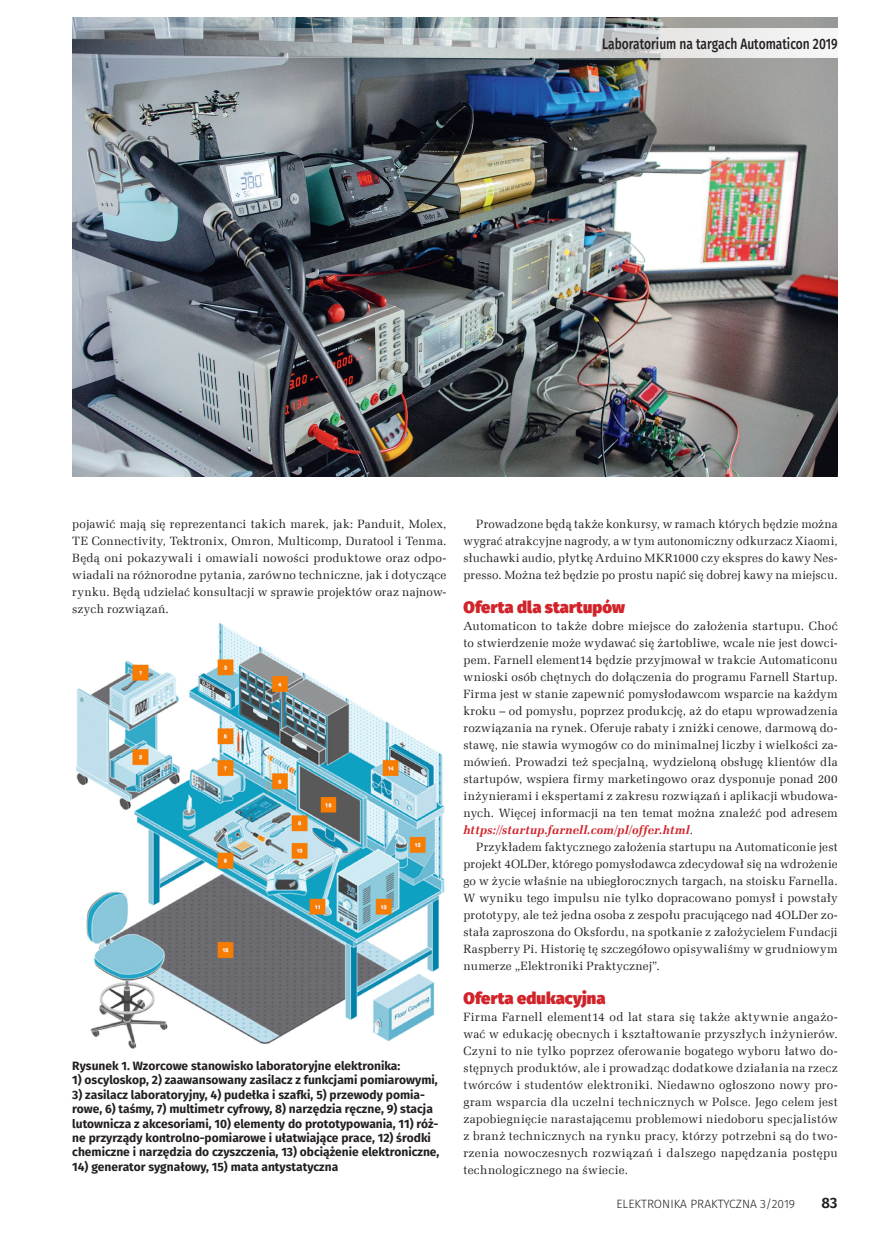
<style>
.page{position:relative;width:893px;height:1234px;background:#fff}
.page>*{position:absolute;margin:0;border:0;box-sizing:border-box;transform-origin:0 0}
._3_Srodtytul{font:900 16.5px "Fira Sans";letter-spacing:.005em;color:#d1232a}
.t1{font:500 15px "Fira Sans";color:#231f20;scale:.8 1}
.t2{font:600 15px "Fira Sans";color:#231f20}
._1_Body{font:12px/17px "Zapf Ellipt EU";letter-spacing:.02em;color:#231f20;text-align:justify}
._4_Podpis{font:700 12px/14.4px "Fira Sans";color:#231f20}
.t3{font:300 12px "Fira Sans";color:#231f20}
.s1{font-weight:700;font-style:italic;color:#d1232a}
</style>
<div class="page">
<img style="left:72px;top:17px;width:766px;height:459px">
<svg style="left:72px;top:28px;width:766px;height:29px;background:#b6bbbf"></svg>
<img style="left:76px;top:623px;width:369px;height:426px">
<p class="t1" style="left:602px;top:32px;width:296px">Laboratorium na targach Automaticon 2019</p>
<p class="_1_Body" style="left:72px;top:515px;width:376px">pojawić mają się reprezentanci takich marek, jak: Panduit, Molex, TE Connectivity, Tektronix, Omron, Multicomp, Duratool i Tenma.<br>Będą oni pokazywali i omawiali nowości produktowe oraz odpo&shy;wiadali na różnorodne pytania, zarówno techniczne, jak i dotyczące rynku. Będą udzielać konsultacji w sprawie projektów oraz najnow&shy;szych rozwiązań.</p>
<p class="_4_Podpis" style="left:72px;top:1057px;width:330px">Rysunek 1. Wzorcowe stanowisko laboratoryjne elektronika:</p>
<p class="_4_Podpis" style="left:72px;top:1071px;width:367px">1) oscyloskop, 2) zaawansowany zasilacz z funkcjami pomiarowymi,</p>
<p class="_4_Podpis" style="left:72px;top:1086px;width:369px">3) zasilacz laboratoryjny, 4) pudełka i szafki, 5) przewody pomia&shy;rowe, 6) taśmy, 7) multimetr cyfrowy, 8) narzędzia ręczne, 9) stacja lutownicza z akcesoriami, 10) elementy do prototypowania, 11) róż&shy;ne przyrządy kontrolno-pomiarowe i ułatwiające prace, 12) środki chemiczne i narzędzia do czyszczenia, 13) obciążenie elektroniczne,</p>
<p class="_4_Podpis" style="left:72px;top:1158px;width:267px">14) generator sygnałowy, 15) mata antystatyczna</p>
<p class="_1_Body" style="left:463px;top:515px;width:376px;text-indent:13px">Prowadzone będą także konkursy, w ramach których będzie można wygrać atrakcyjne nagrody, a w tym autonomiczny odkurzacz Xiaomi, słuchawki audio, płytkę Arduino MKR1000 czy ekspres do kawy Nes&shy;presso. Można też będzie po prostu napić się dobrej kawy na miejscu.</p>
<p class="_3_Srodtytul" style="left:463px;top:591px;width:163px">Oferta dla startupów</p>
<p class="_1_Body" style="left:463px;top:617px;width:376px">Automaticon to także dobre miejsce do założenia startupu. Choć to stwierdzenie może wydawać się żartobliwe, wcale nie jest dowci&shy;pem. Farnell element14 będzie przyjmował w trakcie Automaticonu wnioski osób chętnych do dołączenia do programu Farnell Startup.<br>Firma jest w stanie zapewnić pomysłodawcom wsparcie na każdym kroku – od pomysłu, poprzez produkcję, aż do etapu wprowadzenia rozwiązania na rynek. Oferuje rabaty i zniżki cenowe, darmową do&shy;stawę, nie stawia wymogów co do minimalnej liczby i wielkości za&shy;mówień. Prowadzi też specjalną, wydzieloną obsługę klientów dla startupów, wspiera firmy marketingowo oraz dysponuje ponad 200 inżynierami i ekspertami z zakresu rozwiązań i aplikacji wbudowa&shy;nych. Więcej informacji na ten temat można znaleźć pod adresem <span class="s1">https://startup.farnell.com/pl/offer.html</span>.</p>
<p class="_1_Body" style="left:463px;top:838px;width:376px;text-indent:13px">Przykładem faktycznego założenia startupu na Automaticonie jest projekt 4OLDer, którego pomysłodawca zdecydował się na wdrożenie go w życie właśnie na ubiegłorocznych targach, na stoisku Farnella.<br>W wyniku tego impulsu nie tylko dopracowano pomysł i powstały prototypy, ale też jedna osoba z zespołu pracującego nad 4OLDer zo&shy;stała zaproszona do Oksfordu, na spotkanie z założycielem Fundacji Raspberry Pi. Historię tę szczegółowo opisywaliśmy w grudniowym numerze „Elektroniki Praktycznej”.</p>
<p class="_3_Srodtytul" style="left:463px;top:982px;width:144px">Oferta edukacyjna</p>
<p class="_1_Body" style="left:463px;top:1008px;width:376px">Firma Farnell element14 od lat stara się także aktywnie angażo&shy;wać w edukację obecnych i kształtowanie przyszłych inżynierów.<br>Czyni to nie tylko poprzez oferowanie bogatego wyboru łatwo do&shy;stępnych produktów, ale i prowadząc dodatkowe działania na rzecz twórców i studentów elektroniki. Niedawno ogłoszono nowy pro&shy;gram wsparcia dla uczelni technicznych w Polsce. Jego celem jest zapobiegnięcie narastającemu problemowi niedoboru specjalistów z branż technicznych na rynku pracy, którzy potrzebni są do two&shy;rzenia nowoczesnych rozwiązań i dalszego napędzania postępu technologicznego na świecie.</p>
<p class="t3" style="left:616px;top:1195px;width:180px">ELEKTRONIKA PRAKTYCZNA 3/2019</p>
<p class="t2" style="left:821px;top:1190px;width:18px">83</p>
</div>
